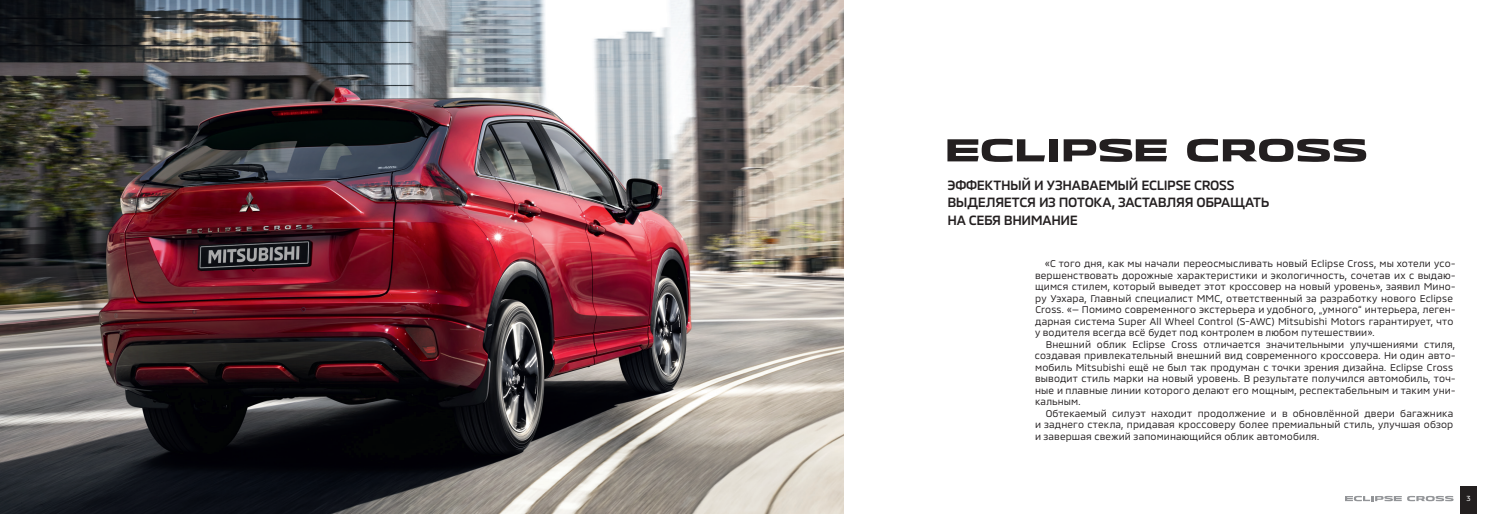
<style>
.page{position:relative;width:1489px;height:514px;background:#fff}
.page>*{position:absolute;margin:0;border:0;box-sizing:border-box;transform-origin:0 0}
.t1{font:500 13.75px/17.5px "MMC";letter-spacing:-.025em;color:#231f20}
.t2{font:10px/11.5px "MMC";letter-spacing:.015em;color:#231f20}
.t3{font:7.5px "MMC";color:#fff}
</style>
<div class="page">
<div style="left:1459px;top:486px;width:17px;height:28px;background:#231f20"></div>
<svg style="left:1345px;top:496px;width:108px;height:5px"></svg>
<svg style="left:1187px;top:139px;width:179px;height:23px"></svg>
<div style="left:1049px;top:139px;width:8px;height:22px;background:#231f20"></div>
<svg style="left:947px;top:139px;width:97px;height:23px"></svg>
<svg style="left:1063px;top:139px;width:103px;height:23px"></svg>
<img style="left:0;top:0;width:843px;height:514px">
<p class="t1" style="left:947px;top:174px;width:323px">ЭФФЕКТНЫЙ И УЗНАВАЕМЫЙ ECLIPSE CROSS<br>ВЫДЕЛЯЕТСЯ ИЗ ПОТОКА, ЗАСТАВЛЯЯ ОБРАЩАТЬ<br>НА СЕБЯ ВНИМАНИЕ</p>
<p class="t2" style="left:1035px;top:257px;width:422px;text-indent:10px">«С того дня, как мы начали переосмысливать новый Eclipse Cross, мы хотели усо&shy;вершенствовать дорожные характеристики и экологичность, сочетав их с выдаю&shy;щимся стилем, который выведет этот кроссовер на новый уровень», заявил Мино&shy;ру Уэхара, Главный специалист MMC, ответственный за разработку нового Eclipse Cross. «— Помимо современного экстерьера и удобного, „умного“ интерьера, леген&shy;дарная система Super All Wheel Control (S-AWC) Mitsubishi Motors гарантирует, что у водителя всегда всё будет под контролем в любом путешествии».</p>
<p class="t2" style="left:1034px;top:337px;width:422px;text-indent:11px">Внешний облик Eclipse Cross отличается значительными улучшениями стиля, создавая привлекательный внешний вид современного кроссовера. Ни один авто&shy;мобиль Mitsubishi ещё не был так продуман с точки зрения дизайна. Eclipse Cross выводит стиль марки на новый уровень. В результате получился автомобиль, точ&shy;ные и плавные линии которого делают его мощным, респектабельным и таким уни&shy;кальным.</p>
<p class="t2" style="left:1035px;top:406px;width:420px;text-align:justify;text-indent:11px">Обтекаемый силуэт находит продолжение и в обновлённой двери багажника и заднего стекла, придавая кроссоверу более премиальный стиль, улучшая обзор и завершая свежий запоминающийся облик автомобиля.</p>
<p class="t3" style="left:1466px;top:492px;width:6px">3</p>
</div>
